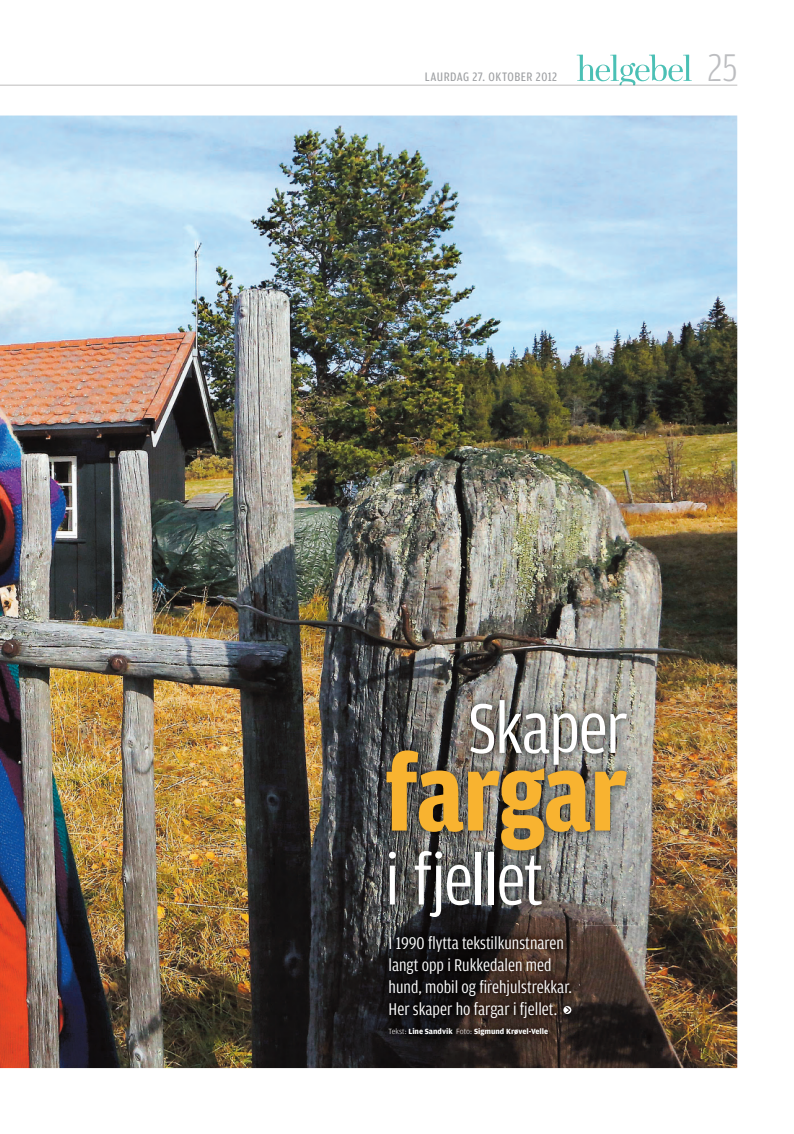
<style>
.page{position:relative;width:794px;height:1134px;background:#fff}
.page>*{position:absolute;margin:0;border:0;box-sizing:border-box;transform-origin:0 0}
.t1{font:700 110.5px "Amplitude Cond";letter-spacing:-.015em;color:#f8b330}
.t2{font:74.5px "Amplitude Cond";letter-spacing:-.025em;color:#fff}
.t3{font:300 41px "Amplitude Cond";color:#bcbdc0}
.t4{font:18px/22px "Amplitude Cond";color:#fff}
.t5{font:13px "Amplitude Cond";letter-spacing:.035em;color:#9d9fa2}
.t6{font:700 8px "Amplitude";color:#fff}
.s1{font-weight:300}
</style>
<div class="page">
<svg style="left:0;top:54px;width:737px;height:32px"></svg>
<img style="left:0;top:116px;width:737px;height:952px">
<img style="left:377px;top:691px;width:259px;height:235px">
<img style="left:377px;top:924px;width:206px;height:123px">
<svg style="left:563px;top:1006px;width:8px;height:8px"></svg>
<p class="t5" style="left:425px;top:72px;width:134px">LAURDAG 27. OKTOBER 2012</p>
<h3 class="t3" style="left:707px;top:52px;width:31px">25</h3>
<h2 class="t2" style="left:467px;top:700px;width:162px">Skaper</h2>
<h1 class="t1" style="left:385px;top:752px;width:244px">fargar</h1>
<h2 class="t2" style="left:385px;top:852px;width:160px">i fjellet</h2>
<p class="t4" style="left:388px;top:933px;width:185px">I 1990 flytta tekstilkunstnaren langt opp i Rukkedalen med hund, mobil og firehjuls trekkar.<br>Her skaper ho fargar i fjellet.</p>
<p class="t6" style="left:388px;top:1028px;width:161px"><span class="s1">Tekst:</span> Line Sandvik <span class="s1">Foto:</span> Sigmund Krøvel-Velle</p>
</div>
